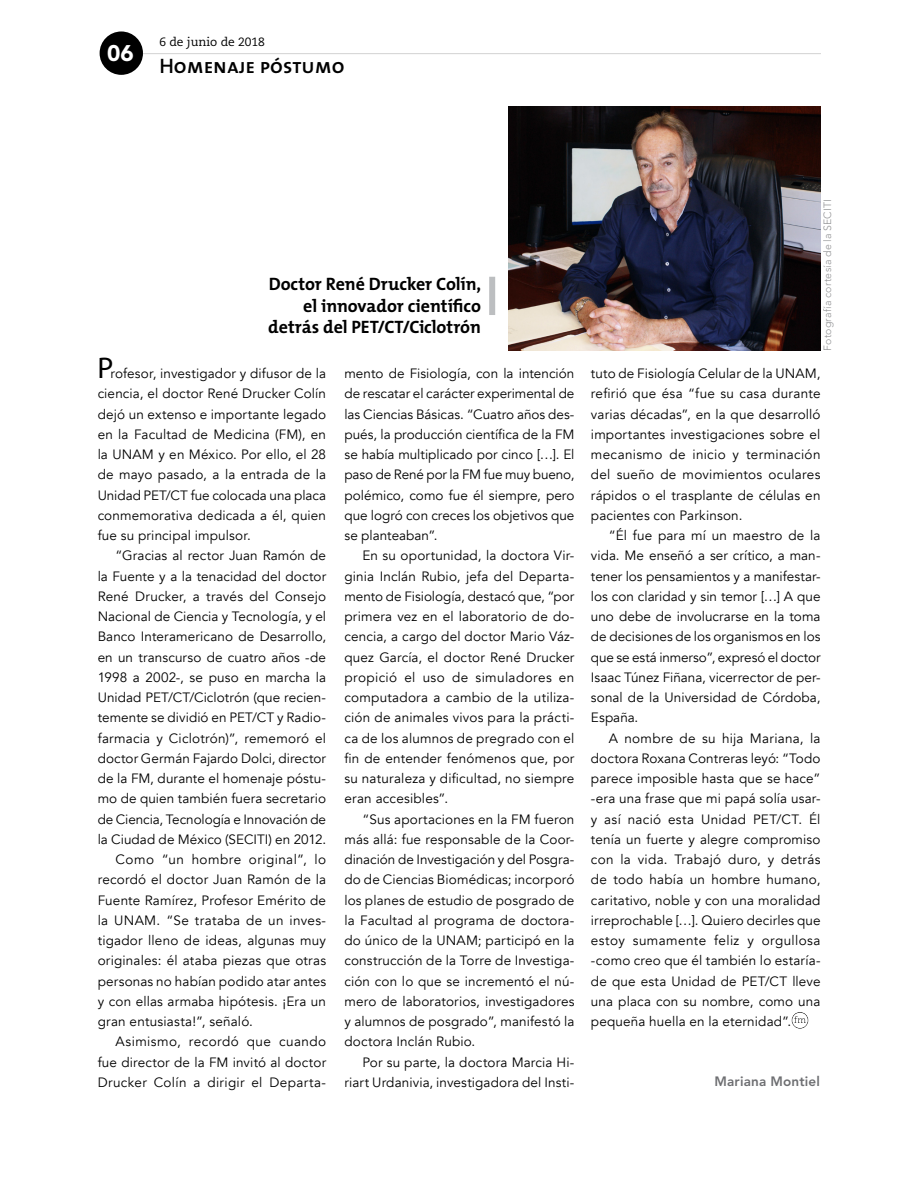
<style>
.page{position:relative;width:918px;height:1188px;background:#fff}
.page>*{position:absolute;margin:0;border:0;box-sizing:border-box;transform-origin:0 0}
.t1{font:30px "Myriad Pro";color:#000}
.t2{font:900 22.5px "Avenir LT Std";color:#fff}
.t3{font:21px "The Mix Semi Bold Caps";color:#000}
.t4{font:700 18px/21.6px "The Mix";letter-spacing:-.005em;color:#000;text-align:right}
.t5{font:13.5px/20.2px "Avenir";letter-spacing:.01em;color:#000;text-align:justify}
.t6{font:13.5px "Avenir";letter-spacing:-.01em;color:#000}
.t7{font:13.5px "Avenir";letter-spacing:.035em;color:#000}
.t8{font:13.5px "Avenir";letter-spacing:.03em;color:#000}
.t9{font:800 13.5px "Avenir LT Std";letter-spacing:.015em;color:#6d6e71}
.t10{font:12px "Caecilia LT Std";color:#000}
.t11{font:300 10.5px "Avenir LT Std";letter-spacing:.02em;color:#6d6e71}
</style>
<div class="page">
<svg style="left:792px;top:1012px;width:16px;height:17px"></svg>
<div style="left:489px;top:277px;width:6px;height:38px;background:#bcbec0"></div>
<img style="left:509px;top:107px;width:311px;height:244px">
<div style="left:100px;top:31px;width:43px;height:44px;background:#000;border-radius:50%"></div>
<hr style="left:143px;top:53px;width:678px;height:1px;background:#d2d2d2">
<h2 class="t2" style="left:107px;top:39px;width:28px">06</h2>
<p class="t10" style="left:159px;top:35px;width:107px">6 de junio de 2018</p>
<h3 class="t3" style="left:159px;top:49px;width:187px">Homenaje póstumo</h3>
<h3 class="t4" style="left:268px;top:273px;width:214px">Doctor René Drucker Colín, el innovador científico detrás del PET/CT/Ciclotrón</h3>
<h1 class="t1" style="left:98px;top:349px;width:17px">P</h1>
<p class="t5" style="left:98px;top:363px;width:230px;text-indent:13px">rofesor, investigador y difusor de la ciencia, el doctor René Drucker Colín dejó un extenso e importante legado en la Facultad de Medicina (FM), en la UNAM y en México. Por ello, el 28 de mayo pasado, a la entrada de la Unidad PET/CT fue colocada una placa conmemorativa dedicada a él, quien fue su principal impulsor.</p>
<p class="t5" style="left:116px;top:546px;width:212px">“Gracias al rector Juan Ramón de</p>
<p class="t5" style="left:98px;top:566px;width:230px">la Fuente y a la tenacidad del doctor</p>
<p class="t5" style="left:98px;top:586px;width:230px">René Drucker, a través del Consejo</p>
<p class="t5" style="left:98px;top:606px;width:230px">Nacional de Ciencia y Tecnología, y el</p>
<p class="t5" style="left:98px;top:627px;width:230px">Banco Interamericano de Desarrollo,</p>
<p class="t5" style="left:98px;top:647px;width:230px">en un transcurso de cuatro años -de</p>
<p class="t5" style="left:98px;top:667px;width:230px">1998 a 2002-, se puso en marcha la</p>
<p class="t5" style="left:98px;top:687px;width:230px">Unidad PET/CT/Ciclotrón (que recien-</p>
<p class="t5" style="left:98px;top:708px;width:230px">temente se dividió en PET/CT y Radio-</p>
<p class="t5" style="left:98px;top:728px;width:230px">farmacia y Ciclotrón)”, rememoró el</p>
<p class="t5" style="left:98px;top:748px;width:230px">doctor Germán Fajardo Dolci, director</p>
<p class="t5" style="left:98px;top:768px;width:230px">de la FM, durante el homenaje póstu-</p>
<p class="t5" style="left:98px;top:789px;width:230px">mo de quien también fuera secretario</p>
<p class="t6" style="left:98px;top:811px;width:230px">de Ciencia, Tecnología e Innovación de</p>
<p class="t5" style="left:98px;top:829px;width:230px">la Ciudad de México (SECITI) en 2012.</p>
<p class="t7" style="left:116px;top:851px;width:212px">Como “un hombre original”, lo</p>
<p class="t5" style="left:98px;top:870px;width:230px">recordó el doctor Juan Ramón de la</p>
<p class="t5" style="left:98px;top:890px;width:230px">Fuente Ramírez, Profesor Emérito de</p>
<p class="t5" style="left:98px;top:910px;width:230px">la UNAM. “Se trataba de un inves-</p>
<p class="t5" style="left:98px;top:930px;width:230px">tigador lleno de ideas, algunas muy</p>
<p class="t5" style="left:98px;top:951px;width:230px">originales: él ataba piezas que otras</p>
<p class="t5" style="left:98px;top:971px;width:230px">personas no habían podido atar antes</p>
<p class="t5" style="left:98px;top:991px;width:230px">y con ellas armaba hipótesis. ¡Era un</p>
<p class="t5" style="left:98px;top:1011px;width:157px">gran entusiasta!”, señaló.</p>
<p class="t8" style="left:116px;top:1034px;width:212px">Asimismo, recordó que cuando</p>
<p class="t5" style="left:98px;top:1052px;width:230px">fue director de la FM invitó al doctor</p>
<p class="t5" style="left:98px;top:1072px;width:230px">Drucker Colín a dirigir el Departa-</p>
<p class="t5" style="left:344px;top:363px;width:232px">mento de Fisiología, con la intención de rescatar el carácter experimental de las Ciencias Básicas. “Cuatro años des&shy;pués, la producción científica de la FM se había multiplicado por cinco […]. El paso de René por la FM fue muy bueno, polémico, como fue él siempre, pero que logró con creces los objetivos que se planteaban”.</p>
<p class="t5" style="left:344px;top:546px;width:232px;text-indent:18px">En su oportunidad, la doctora Vir&shy;ginia Inclán Rubio, jefa del Departa&shy;mento de Fisiología, destacó que, “por primera vez en el laboratorio de do&shy;cencia, a cargo del doctor Mario Váz&shy;quez García, el doctor René Drucker propició el uso de simuladores en computadora a cambio de la utiliza&shy;ción de animales vivos para la prácti&shy;ca de los alumnos de pregrado con el fin de entender fenómenos que, por su naturaleza y dificultad, no siempre eran accesibles”.</p>
<p class="t5" style="left:344px;top:809px;width:232px;text-indent:18px">“Sus aportaciones en la FM fueron más allá: fue responsable de la Coor&shy;dinación de Investigación y del Posgra&shy;do de Ciencias Biomédicas; incorporó los planes de estudio de posgrado de la Facultad al programa de doctora&shy;do único de la UNAM; participó en la construcción de la Torre de Investiga&shy;ción con lo que se incrementó el nú&shy;mero de laboratorios, investigadores y alumnos de posgrado”, manifestó la doctora Inclán Rubio.</p>
<p class="t5" style="left:344px;top:1052px;width:231px;text-align:right">Por su parte, la doctora Marcia Hi&shy;riart Urdanivia, investigadora del Insti-</p>
<p class="t11" style="left:821px;top:351px;width:153px;rotate:-90deg">Fotografía cortesía de la SECITI</p>
<p class="t5" style="left:591px;top:363px;width:231px">tuto de Fisiología Celular de la UNAM, refirió que ésa “fue su casa durante varias décadas”, en la que desarrolló importantes investigaciones sobre el mecanismo de inicio y terminación del sueño de movimientos oculares rápidos o el trasplante de células en pacientes con Parkinson.</p>
<p class="t5" style="left:591px;top:525px;width:231px;text-indent:18px">“Él fue para mí un maestro de la vida. Me enseñó a ser crítico, a man&shy;tener los pensamientos y a manifestar&shy;los con claridad y sin temor […] A que uno debe de involucrarse en la toma de decisiones de los organismos en los que se está inmerso”, expresó el doctor Isaac Túnez Fiñana, vicerrector de per&shy;sonal de la Universidad de Córdoba, España.</p>
<p class="t5" style="left:591px;top:728px;width:231px;text-indent:18px">A nombre de su hija Mariana, la doctora Roxana Contreras leyó: “Todo parece imposible hasta que se hace” -era una frase que mi papá solía usar&shy;y así nació esta Unidad PET/CT. Él tenía un fuerte y alegre compromiso con la vida. Trabajó duro, y detrás de todo había un hombre humano, caritativo, noble y con una moralidad irreprochable […]. Quiero decirles que estoy sumamente feliz y orgullosa -como creo que él también lo estaría&shy;de que esta Unidad de PET/CT lleve una placa con su nombre, como una pequeña huella en la eternidad”.</p>
<p class="t9" style="left:714px;top:1074px;width:107px">Mariana Montiel</p>
</div>
